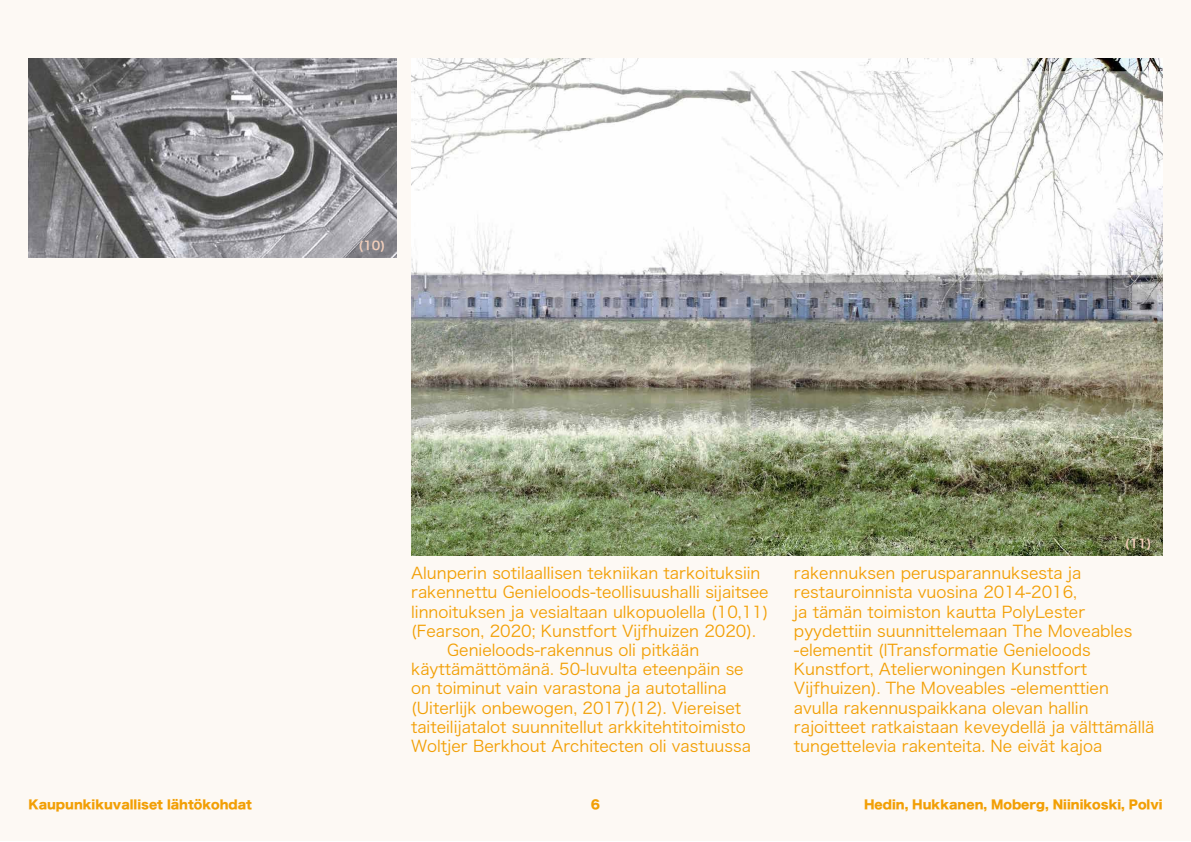
<style>
.page{position:relative;width:1191px;height:842px;background:#fff}
.page>*{position:absolute;margin:0;border:0;box-sizing:border-box;transform-origin:0 0}
.t1{font:16px/19.2px "Hira Kaku Pro W3";color:#f29f05}
.t2{font:12px "Hira Kaku Std W8";color:#f29f05}
.t3{font:12px "Hira Kaku Pro W6";color:#f2cfbb}
</style>
<div class="page">
<div style="left:0;top:0;width:1190px;height:841px;background:#fdf9f4"></div>
<img style="left:411px;top:59px;width:751px;height:497px">
<img style="left:29px;top:59px;width:367px;height:198px">
<p class="t3" style="left:358px;top:234px;width:28px">(10)</p>
<p class="t1" style="left:411px;top:562px;width:351px">Alunperin sotilaallisen tekniikan tarkoituksiin</p>
<p class="t1" style="left:411px;top:582px;width:359px">rakennettu Genieloods-teollisuushalli sijaitsee</p>
<p class="t1" style="left:411px;top:601px;width:359px">linnoituksen ja vesialtaan ulkopuolella (10,11)</p>
<p class="t1" style="left:411px;top:620px;width:346px">(Fearson, 2020; Kunstfort Vijfhuizen 2020).</p>
<p class="t1" style="left:447px;top:639px;width:253px">Genieloods-rakennus oli pitkään</p>
<p class="t1" style="left:411px;top:658px;width:334px">käyttämättömänä. 50-luvulta eteenpäin se</p>
<p class="t1" style="left:411px;top:678px;width:317px">on toiminut vain varastona ja autotallina</p>
<p class="t1" style="left:411px;top:697px;width:331px">(Uiterlijk onbewogen, 2017)(12). Viereiset</p>
<p class="t1" style="left:411px;top:716px;width:336px">taiteilijatalot suunnitellut arkkitehtitoimisto</p>
<p class="t1" style="left:411px;top:735px;width:341px">Woltjer Berkhout Architecten oli vastuussa</p>
<p class="t3" style="left:1124px;top:533px;width:28px">(11)</p>
<p class="t1" style="left:794px;top:562px;width:362px">rakennuksen perusparannuksesta ja restauroinnista vuosina 2014-2016,<br>ja tämän toimiston kautta PolyLester pyydettiin suunnittelemaan The Moveables -elementit (lTransformatie Genieloods Kunstfort, Atelierwoningen Kunstfort Vijfhuizen). The Moveables -elementtien avulla rakennuspaikkana olevan hallin rajoitteet ratkaistaan keveydellä ja välttämällä tungettelevia rakenteita. Ne eivät kajoa</p>
<p class="t2" style="left:28px;top:798px;width:225px">Kaupunkikuvalliset lähtökohdat</p>
<p class="t2" style="left:591px;top:798px;width:11px">6</p>
<p class="t2" style="left:864px;top:798px;width:300px">Hedin, Hukkanen, Moberg, Niinikoski, Polvi</p>
</div>
